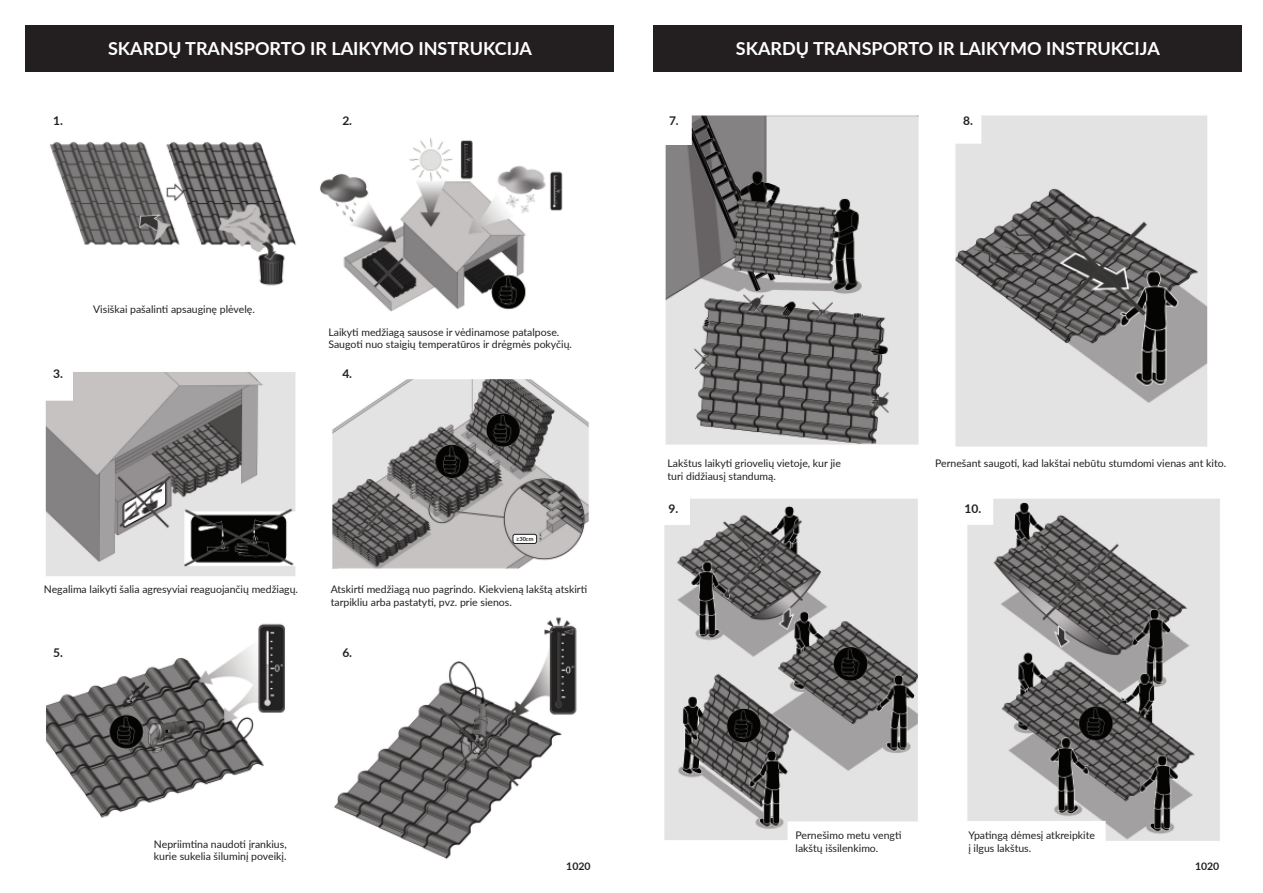
<style>
.page{position:relative;width:1263px;height:893px;background:#fff}
.page>*{position:absolute;margin:0;border:0;box-sizing:border-box;transform-origin:0 0}
.t1{font:700 18px "Lato";color:#fff}
.t2{font:700 12px "Lato";color:#231f20}
.t3{font:10.5px/12.6px "Lato";color:#231f20}
.t4{font:700 10.5px "Lato";color:#231f20}
.t5{font:700 5.7px "Lato";color:#231f20}
</style>
<div class="page">
<img style="left:25px;top:25px;width:1195px;height:834px">
<div style="left:26px;top:25px;width:588px;height:47px;background:#231f20"></div>
<div style="left:653px;top:25px;width:589px;height:47px;background:#231f20"></div>
<div style="left:513px;top:534px;width:24px;height:9px;background:#fff;border-radius:2px"></div>
<div style="left:513px;top:534px;width:24px;height:10px;border:1px solid #231f20;border-radius:2px"></div>
<h1 class="t1" style="left:108px;top:35px;width:425px">SKARDŲ TRANSPORTO IR LAIKYMO INSTRUKCIJA</h1>
<h1 class="t1" style="left:736px;top:35px;width:425px">SKARDŲ TRANSPORTO IR LAIKYMO INSTRUKCIJA</h1>
<p class="t2" style="left:53px;top:112px;width:11px">1.</p>
<p class="t2" style="left:342px;top:112px;width:11px">2.</p>
<p class="t3" style="left:93px;top:302px;width:163px">Visiškai pašalinti apsauginę plėvelę.</p>
<p class="t3" style="left:328px;top:325px;width:245px">Laikyti medžiagą sausose ir vėdinamose patalpose.<br>Saugoti nuo staigių temperatūros ir drėgmės pokyčių.</p>
<p class="t2" style="left:53px;top:365px;width:11px">3.</p>
<p class="t2" style="left:342px;top:365px;width:11px">4.</p>
<p class="t5" style="left:516px;top:534px;width:19px">≥30cm</p>
<p class="t3" style="left:44px;top:583px;width:256px">Negalima laikyti šalia agresyviai reaguojančių medžiagų.</p>
<p class="t3" style="left:331px;top:583px;width:258px">Atskirti medžiagą nuo pagrindo. Kiekvieną lakštą atskirti tarpikliu arba pastatyti, pvz. prie sienos.</p>
<p class="t2" style="left:53px;top:644px;width:11px">5.</p>
<p class="t2" style="left:342px;top:644px;width:11px">6.</p>
<p class="t2" style="left:669px;top:112px;width:11px">7.</p>
<p class="t2" style="left:963px;top:112px;width:11px">8.</p>
<p class="t3" style="left:667px;top:457px;width:175px">Lakštus laikyti griovelių vietoje, kur jie turi didžiausį standumą.</p>
<p class="t3" style="left:935px;top:457px;width:292px">Pernešant saugoti, kad lakštai nebūtu stumdomi vienas ant kito.</p>
<p class="t2" style="left:668px;top:499px;width:11px">9.</p>
<p class="t2" style="left:964px;top:499px;width:18px">10.</p>
<p class="t3" style="left:796px;top:828px;width:107px">Pernešimo metu vengti</p>
<p class="t3" style="left:968px;top:829px;width:128px">Ypatingą dėmesį atkreipkite į ilgus lakštus.</p>
<p class="t3" style="left:154px;top:837px;width:134px">Nepriimtina naudoti įrankius,</p>
<p class="t3" style="left:796px;top:841px;width:84px">lakštų išsilenkimo.</p>
<p class="t3" style="left:154px;top:850px;width:134px">kurie sukelia šiluminį poveikį.</p>
<p class="t4" style="left:566px;top:859px;width:26px">1020</p>
<p class="t4" style="left:1195px;top:859px;width:26px">1020</p>
</div>
